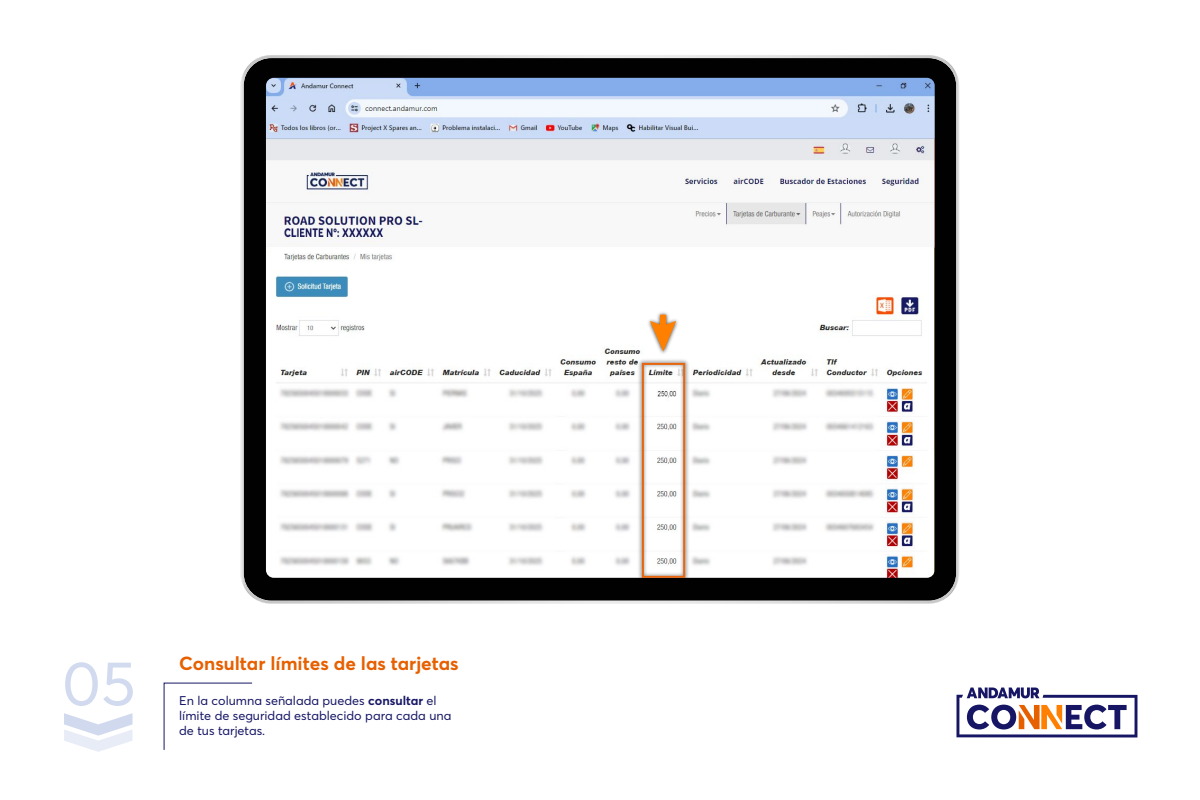
<style>
.page{position:relative;width:1200px;height:800px;background:#fff}
.page>*{position:absolute;margin:0;border:0;box-sizing:border-box;transform-origin:0 0}
.t1{font:62.5px "Averta";color:#d1daee}
.t2{font:700 18.75px "Averta";color:#e76000}
.t3{font:12.5px/15px "Averta";color:#161665}
.s1{font-weight:700}
</style>
<div class="page">
<svg style="left:163px;top:682px;width:90px;height:68px"></svg>
<svg style="left:64px;top:713px;width:69px;height:39px"></svg>
<svg style="left:956px;top:687px;width:181px;height:50px"></svg>
<svg style="left:241px;top:55px;width:718px;height:549px"></svg>
<img style="left:636px;top:357px;width:55px;height:227px">
<div style="left:642px;top:363px;width:43px;height:215px;border:2px solid #e7660e"></div>
<h1 class="t1" style="left:62px;top:641px;width:76px">05</h1>
<h2 class="t2" style="left:179px;top:650px;width:281px">Consultar límites de las tarjetas</h2>
<p class="t3" style="left:179px;top:692px;width:274px">En la columna señalada puedes <span class="s1">consultar</span> el límite de seguridad establecido para cada una de tus tarjetas.</p>
</div>
